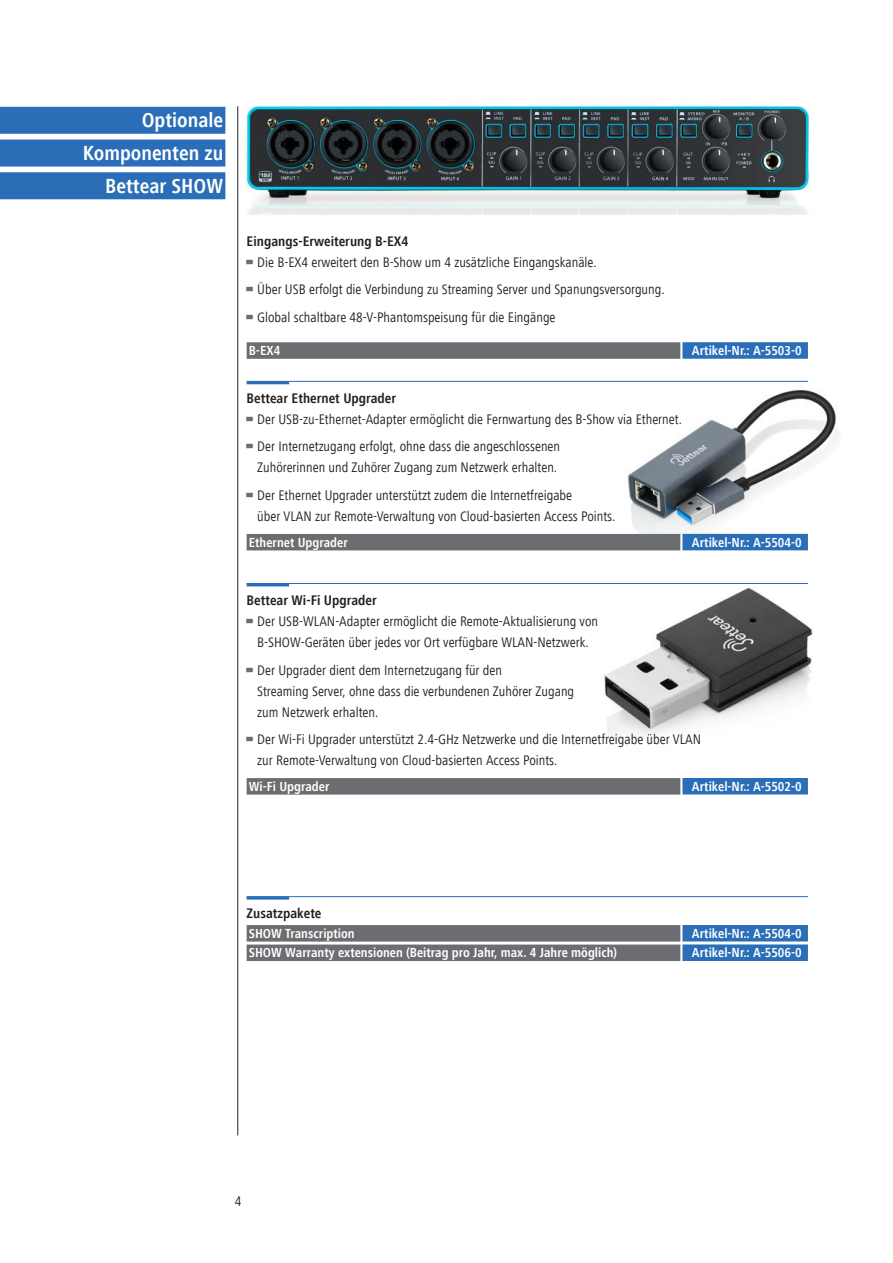
<style>
.page{position:relative;width:893px;height:1263px;background:#fff}
.page>*{position:absolute;margin:0;border:0;box-sizing:border-box;transform-origin:0 0}
.Produktbezeichnung_rebü{font:700 condensed 21px "Frutiger Next LT";color:#fff}
.t1{font:condensed 14.25px/21px "Frutiger Next LT";color:#231f20}
.Fließtitel_mit_Linie_oben{font:700 condensed 14.25px "Frutiger Next LT";color:#231f20}
.Fließ-Titel{font:700 condensed 14.25px "Frutiger Next LT";color:#231f20}
.Technische_Daten_Titel{font:700 condensed 13.5px "Frutiger Next LT";color:#fff}
</style>
<div class="page">
<img style="left:171px;top:106px;width:639px;height:114px">
<img style="left:619px;top:390px;width:220px;height:161px">
<img style="left:604px;top:588px;width:209px;height:147px">
<hr style="left:237px;top:106px;width:1px;height:1029px;background:#231f20">
<div style="left:0;top:107px;width:225px;height:27px;background:#296eb7"></div>
<div style="left:0;top:140px;width:225px;height:27px;background:#296eb7"></div>
<div style="left:0;top:172px;width:225px;height:27px;background:#296eb7"></div>
<div style="left:247px;top:342px;width:433px;height:17px;background:#6c6d70"></div>
<div style="left:682px;top:342px;width:126px;height:17px;background:#296eb7"></div>
<hr style="left:247px;top:381px;width:561px;height:1px;background:#296eb7">
<hr style="left:247px;top:381px;width:42px;height:3px;background:#296eb7">
<div style="left:247px;top:534px;width:433px;height:16px;background:#6c6d70"></div>
<div style="left:682px;top:534px;width:126px;height:16px;background:#296eb7"></div>
<hr style="left:247px;top:583px;width:561px;height:1px;background:#296eb7">
<hr style="left:247px;top:583px;width:42px;height:3px;background:#296eb7">
<div style="left:247px;top:778px;width:433px;height:16px;background:#6c6d70"></div>
<div style="left:682px;top:778px;width:126px;height:16px;background:#296eb7"></div>
<hr style="left:247px;top:896px;width:561px;height:1px;background:#296eb7">
<hr style="left:247px;top:896px;width:42px;height:3px;background:#296eb7">
<div style="left:247px;top:925px;width:433px;height:16px;background:#6c6d70"></div>
<div style="left:682px;top:925px;width:126px;height:16px;background:#296eb7"></div>
<div style="left:247px;top:944px;width:433px;height:17px;background:#6c6d70"></div>
<div style="left:682px;top:944px;width:126px;height:17px;background:#296eb7"></div>
<p class="Produktbezeichnung_rebü" style="left:142px;top:109px;width:83px">Optionale</p>
<p class="Produktbezeichnung_rebü" style="left:83px;top:141px;width:142px">Komponenten zu</p>
<p class="Produktbezeichnung_rebü" style="left:105px;top:174px;width:119px">Bettear SHOW</p>
<p class="Fließ-Titel" style="left:247px;top:233px;width:163px">Eingangs-Erweiterung B-EX4</p>
<p class="t1" style="left:247px;top:252px;width:352px"><sup>▄</sup> Die B-EX4 erweitert den B-Show um 4 zusätzliche Eingangskanäle.</p>
<p class="t1" style="left:247px;top:279px;width:420px"><sup>▄</sup> Über USB erfolgt die Verbindung zu Streaming Server und Spanungsversorgung.</p>
<p class="t1" style="left:247px;top:306px;width:310px"><sup>▄</sup> Global schaltbare 48-V-Phantomspeisung für die Eingänge</p>
<p class="Technische_Daten_Titel" style="left:249px;top:343px;width:33px">B-EX4</p>
<p class="Technische_Daten_Titel" style="left:692px;top:343px;width:111px">Artikel-Nr.: A-5503-0</p>
<p class="Fließtitel_mit_Linie_oben" style="left:247px;top:390px;width:151px">Bettear Ethernet Upgrader</p>
<p class="t1" style="left:247px;top:409px;width:437px"><sup>▄</sup> Der USB-zu-Ethernet-Adapter ermöglicht die Fernwartung des B-Show via Ethernet.</p>
<p class="t1" style="left:247px;top:436px;width:315px;text-align:center"><sup>▄</sup> Der Internetzugang erfolgt, ohne dass die angeschlossenen<br>Zuhörerinnen und Zuhörer Zugang zum Netzwerk erhalten.</p>
<p class="t1" style="left:257px;top:485px;width:360px;text-indent:-11px"><sup>▄</sup> Der Ethernet Upgrader unterstützt zudem die Internetfreigabe<br>über VLAN zur Remote-Verwaltung von Cloud-basierten Access Points.</p>
<p class="Technische_Daten_Titel" style="left:249px;top:535px;width:101px">Ethernet Upgrader</p>
<p class="Technische_Daten_Titel" style="left:692px;top:535px;width:111px">Artikel-Nr.: A-5504-0</p>
<p class="Fließtitel_mit_Linie_oben" style="left:247px;top:592px;width:132px">Bettear Wi-Fi Upgrader</p>
<p class="t1" style="left:247px;top:611px;width:353px;text-align:center"><sup>▄</sup> Der USB-WLAN-Adapter ermöglicht die Remote-Aktualisierung von<br>B-SHOW-Geräten über jedes vor Ort verfügbare WLAN-Netzwerk.</p>
<p class="t1" style="left:257px;top:659px;width:318px;text-indent:-11px"><sup>▄</sup> Der Upgrader dient dem Internetzugang für den<br>Streaming Server, ohne dass die verbundenen Zuhörer Zugang zum Netzwerk erhalten.</p>
<p class="t1" style="left:257px;top:729px;width:445px;text-indent:-11px"><sup>▄</sup> Der Wi-Fi Upgrader unterstützt 2.4-GHz Netzwerke und die Internetfreigabe über VLAN zur Remote-Verwaltung von Cloud-basierten Access Points.</p>
<p class="Technische_Daten_Titel" style="left:249px;top:779px;width:82px">Wi-Fi Upgrader</p>
<p class="Technische_Daten_Titel" style="left:692px;top:779px;width:111px">Artikel-Nr.: A-5502-0</p>
<p class="Fließtitel_mit_Linie_oben" style="left:247px;top:905px;width:76px">Zusatzpakete</p>
<p class="Technische_Daten_Titel" style="left:249px;top:926px;width:108px">SHOW Transcription</p>
<p class="Technische_Daten_Titel" style="left:692px;top:926px;width:111px">Artikel-Nr.: A-5504-0</p>
<p class="Technische_Daten_Titel" style="left:249px;top:945px;width:370px">SHOW Warranty extensionen (Beitrag pro Jahr, max. 4 Jahre möglich)</p>
<p class="Technische_Daten_Titel" style="left:692px;top:945px;width:111px">Artikel-Nr.: A-5506-0</p>
<p class="t1" style="left:235px;top:1190px;width:8px">4</p>
</div>
